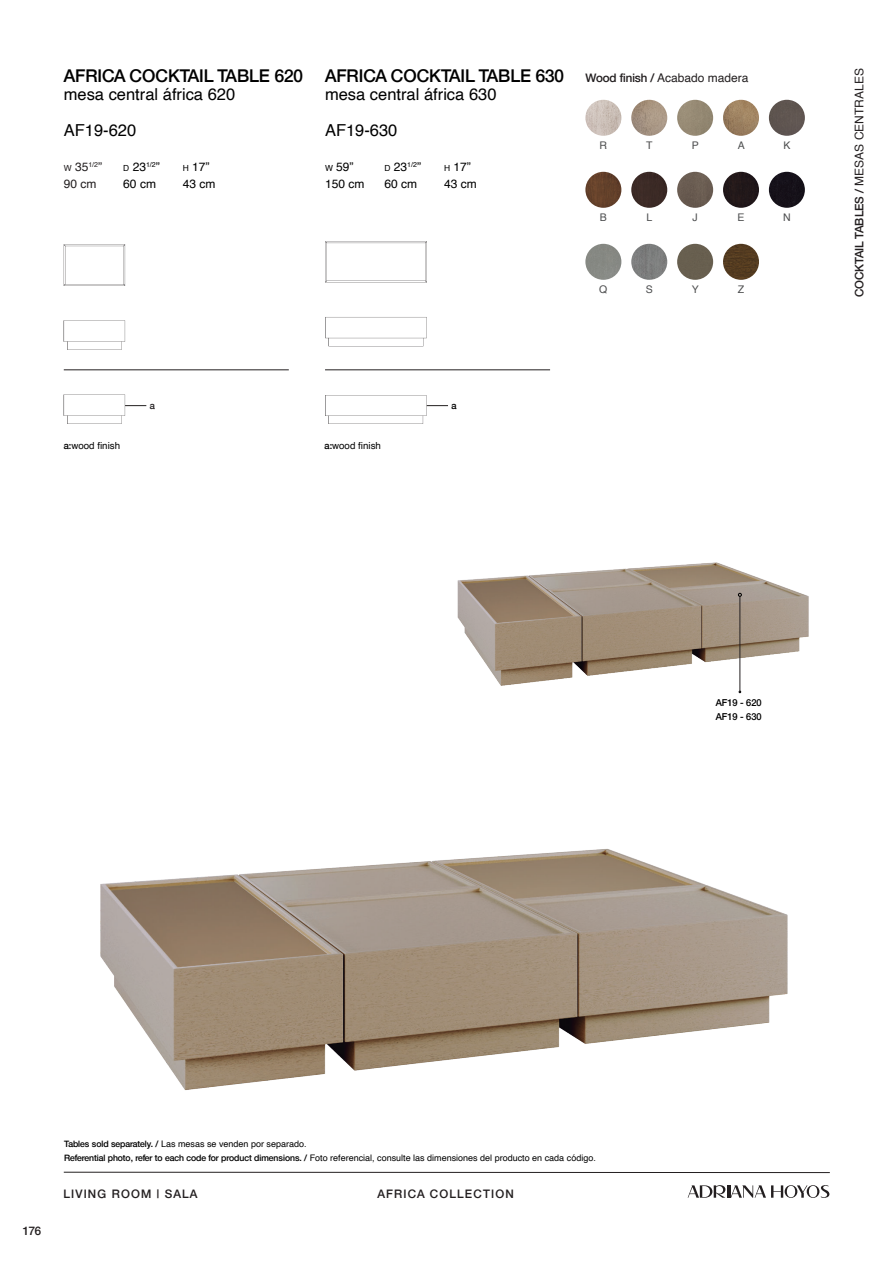
<style>
.page{position:relative;width:893px;height:1263px;background:#fff}
.page>*{position:absolute;margin:0;border:0;box-sizing:border-box;transform-origin:0 0}
.t1{font:500 18px "Helvetica";color:#000}
.t2{font:16.5px/36px "Helvetica";color:#000}
.t3{font:12px/16.5px "Helvetica";color:#000}
.t4{font:12px/16.5px "Helvetica";color:#231f20}
.t5{font:500 12px "Helvetica";letter-spacing:.1em;color:#231f20}
.t6{font:500 12px "Helvetica";color:#231f20}
.t7{font:10.5px "Helvetica";color:#4b4c4d}
.t8{font:9.75px "Helvetica";color:#000}
.t9{font:500 9.75px/14.1px "Helvetica";color:#000}
.t10{font:500 9.75px "Helvetica";color:#231f20}
.t11{font:9px/13.5px "Helvetica";color:#000}
.s1{font-size:8.4px}
.s2{font-weight:500}
.s3{font-weight:400}
</style>
<div class="page">
<hr style="left:64px;top:1172px;width:766px;height:1px;background:#231f20">
<svg style="left:688px;top:1185px;width:141px;height:13px"></svg>
<img style="left:100px;top:849px;width:688px;height:241px">
<hr style="left:325px;top:369px;width:225px;height:1px;background:#231f20">
<svg style="left:325px;top:242px;width:102px;height:104px"></svg>
<svg style="left:325px;top:395px;width:123px;height:29px"></svg>
<hr style="left:64px;top:369px;width:225px;height:1px;background:#231f20">
<svg style="left:64px;top:245px;width:61px;height:41px"></svg>
<svg style="left:64px;top:320px;width:61px;height:30px"></svg>
<svg style="left:64px;top:395px;width:82px;height:29px"></svg>
<img style="left:457px;top:562px;width:352px;height:132px">
<hr style="left:740px;top:596px;width:1px;height:95px;background:#231f20">
<svg style="left:738px;top:593px;width:4px;height:3px"></svg>
<img style="left:723px;top:172px;width:36px;height:36px;border-radius:18px">
<img style="left:677px;top:244px;width:36px;height:36px;border-radius:18px">
<img style="left:769px;top:100px;width:36px;height:36px;border-radius:18px">
<img style="left:585px;top:100px;width:36px;height:36px;border-radius:18px">
<img style="left:585px;top:244px;width:36px;height:36px;border-radius:18px">
<img style="left:677px;top:100px;width:36px;height:36px;border-radius:18px">
<img style="left:631px;top:172px;width:36px;height:36px;border-radius:18px">
<img style="left:677px;top:172px;width:36px;height:36px;border-radius:18px">
<img style="left:631px;top:244px;width:36px;height:36px;border-radius:18px">
<img style="left:723px;top:100px;width:36px;height:36px;border-radius:18px">
<img style="left:585px;top:172px;width:36px;height:36px;border-radius:18px">
<img style="left:769px;top:172px;width:36px;height:36px;border-radius:18px">
<img style="left:723px;top:244px;width:36px;height:36px;border-radius:18px">
<img style="left:631px;top:100px;width:36px;height:36px;border-radius:18px">
<h1 class="t1" style="left:64px;top:69px;width:240px">AFRICA COCKTAIL TABLE 620</h1>
<h2 class="t2" style="left:64px;top:78px;width:173px">mesa central áfrica 620<br>AF19-620</h2>
<h3 class="t4" style="left:64px;top:160px;width:40px"><span class="s1">w</span> 35<sup>1/2</sup>”<br>90 cm</h3>
<h3 class="t3" style="left:123px;top:160px;width:38px"><span class="s1">d</span> 23<sup>1/2</sup>”<br>60 cm</h3>
<h3 class="t3" style="left:183px;top:160px;width:34px"><span class="s1">h</span> 17”<br>43 cm</h3>
<h1 class="t1" style="left:325px;top:69px;width:240px">AFRICA COCKTAIL TABLE 630</h1>
<h2 class="t2" style="left:325px;top:78px;width:173px">mesa central áfrica 630<br>AF19-630</h2>
<h3 class="t3" style="left:325px;top:160px;width:41px"><span class="s1">w</span> 59”<br>150 cm</h3>
<h3 class="t3" style="left:385px;top:160px;width:38px"><span class="s1">d</span> 23<sup>1/2</sup>”<br>60 cm</h3>
<h3 class="t3" style="left:444px;top:160px;width:34px"><span class="s1">h</span> 17”<br>43 cm</h3>
<h3 class="t4" style="left:586px;top:70px;width:165px"><span class="s2">Wood finish /</span> Acabado madera</h3>
<p class="t7" style="left:600px;top:141px;width:9px">R</p>
<p class="t7" style="left:783px;top:141px;width:9px">K</p>
<p class="t7" style="left:646px;top:141px;width:8px">T</p>
<p class="t7" style="left:692px;top:141px;width:9px">P</p>
<p class="t7" style="left:738px;top:141px;width:9px">A</p>
<p class="t7" style="left:600px;top:213px;width:9px">B</p>
<p class="t7" style="left:646px;top:213px;width:7px">L</p>
<p class="t7" style="left:692px;top:213px;width:7px">J</p>
<p class="t7" style="left:737px;top:213px;width:9px">E</p>
<p class="t7" style="left:783px;top:213px;width:9px">N</p>
<p class="t7" style="left:599px;top:285px;width:10px">Q</p>
<p class="t7" style="left:646px;top:285px;width:9px">S</p>
<p class="t7" style="left:692px;top:285px;width:9px">Y</p>
<p class="t7" style="left:738px;top:285px;width:8px">Z</p>
<h3 class="t6" style="left:852px;top:297px;width:230px;rotate:-90deg">COCKTAIL TABLES / <span class="s3">MESAS CENTRALES</span></h3>
<p class="t10" style="left:150px;top:402px;width:7px">a</p>
<p class="t9" style="left:451px;top:399px;width:7px">a</p>
<p class="t8" style="left:64px;top:438px;width:58px"><span class="s2">a:</span>wood finish</p>
<p class="t8" style="left:325px;top:438px;width:58px"><span class="s2">a:</span>wood finish</p>
<p class="t9" style="left:716px;top:696px;width:47px">AF19 - 620<br>AF19 - 630</p>
<h3 class="t5" style="left:23px;top:1227px;width:20px">176</h3>
<p class="t11" style="left:64px;top:1138px;width:533px"><span class="s2">Tables sold separately. /</span> Las mesas se venden por separado.<br><span class="s2">Referential photo, refer to each code for product dimensions. /</span> Foto referencial, consulte las dimensiones del producto en cada código.</p>
<h3 class="t5" style="left:63px;top:1187px;width:136px">LIVING ROOM | SALA</h3>
<h3 class="t5" style="left:377px;top:1189px;width:138px">AFRICA COLLECTION</h3>
</div>
